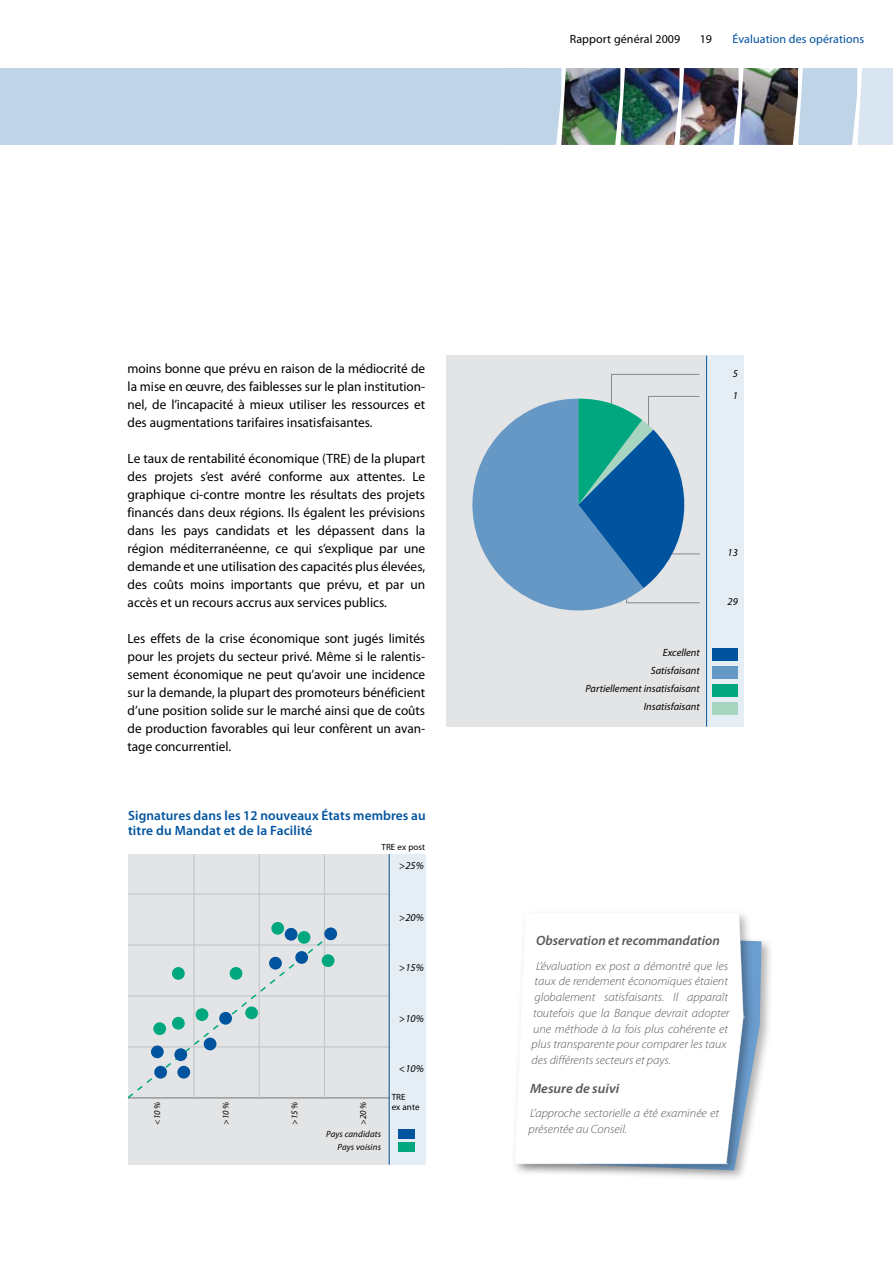
<style>
.page{position:relative;width:893px;height:1263px;background:#fff}
.page>*{position:absolute;margin:0;border:0;box-sizing:border-box;transform-origin:0 0}
.t1{font:13.5px/18px "Myriad Pro";color:#000;text-align:justify}
.t2{font:600 13.5px/15px "Myriad Pro";letter-spacing:.01em;color:#00539f}
.t3{font:italic 600 13.5px "Myriad Pro";color:#58585a}
.t4{font:italic 600 13.5px "Myriad Pro";color:#58585a;scale:1.04 1}
.t5{font:italic 300 12px/15.8px "Myriad Pro";color:#58585a;scale:1.04 1}
.t6{font:12px "Myriad Pro";letter-spacing:.01em;color:#00519e}
.t7{font:12px "Myriad Pro";letter-spacing:.01em;color:#000}
.t8{font:italic 10.5px/18px "Myriad Pro";color:#000;text-align:right}
.t9{font:italic 9px/12.8px "Myriad Pro";letter-spacing:.01em;color:#000;text-align:right}
.t10{font:9px/10.5px "Myriad Pro";letter-spacing:.01em;color:#000}
</style>
<div class="page">
<img style="left:0;top:68px;width:893px;height:77px">
<div style="left:446px;top:356px;width:297px;height:371px;background:#e3e4e5"></div>
<div style="left:706px;top:356px;width:38px;height:371px;background:#e6eef5"></div>
<hr style="left:706px;top:356px;width:1px;height:371px;background:#00539f">
<div style="left:713px;top:648px;width:25px;height:13px;background:#00539f"></div>
<div style="left:713px;top:666px;width:25px;height:13px;background:#6698c5"></div>
<div style="left:713px;top:684px;width:25px;height:13px;background:#00a77f"></div>
<div style="left:713px;top:702px;width:25px;height:13px;background:#a8d5bf"></div>
<svg style="left:472px;top:374px;width:228px;height:237px"></svg>
<div style="left:516px;top:929px;width:257px;height:253px;background:#000;opacity:.3"></div>
<svg style="left:755px;top:933px;width:6px;height:237px"></svg>
<div style="left:510px;top:909px;width:245px;height:266px;background:#000;opacity:.3"></div>
<svg style="left:514px;top:913px;width:230px;height:251px"></svg>
<div style="left:390px;top:854px;width:36px;height:311px;background:#e6eef5"></div>
<div style="left:128px;top:854px;width:262px;height:311px;background:#e3e4e5"></div>
<div style="left:398px;top:1129px;width:17px;height:10px;background:#00539f"></div>
<div style="left:398px;top:1142px;width:17px;height:9px;background:#00a77f"></div>
<hr style="left:128px;top:1097px;width:262px;height:1px;background:#87888a">
<hr style="left:128px;top:1046px;width:262px;height:1px;background:#c5c6c8">
<hr style="left:193px;top:854px;width:1px;height:243px;background:#c5c6c8">
<hr style="left:259px;top:854px;width:1px;height:243px;background:#c5c6c8">
<hr style="left:324px;top:854px;width:1px;height:243px;background:#c5c6c8">
<hr style="left:128px;top:995px;width:262px;height:1px;background:#c5c6c8">
<hr style="left:128px;top:944px;width:262px;height:1px;background:#c5c6c8">
<hr style="left:128px;top:893px;width:262px;height:2px;background:#c5c6c8">
<hr style="left:389px;top:854px;width:1px;height:311px;background:#00539f">
<svg style="left:127px;top:932px;width:207px;height:167px"></svg>
<div style="left:154px;top:1066px;width:13px;height:12px;background:#00539f;border-radius:50%"></div>
<div style="left:177px;top:1066px;width:13px;height:12px;background:#00539f;border-radius:50%"></div>
<div style="left:174px;top:1048px;width:13px;height:13px;background:#00539f;border-radius:50%"></div>
<div style="left:151px;top:1045px;width:13px;height:13px;background:#00539f;border-radius:50%"></div>
<div style="left:204px;top:1037px;width:12px;height:13px;background:#00539f;border-radius:50%"></div>
<div style="left:219px;top:1012px;width:13px;height:13px;background:#00539f;border-radius:50%"></div>
<div style="left:269px;top:957px;width:13px;height:12px;background:#00539f;border-radius:50%"></div>
<div style="left:295px;top:951px;width:13px;height:13px;background:#00539f;border-radius:50%"></div>
<div style="left:324px;top:927px;width:13px;height:13px;background:#00539f;border-radius:50%"></div>
<div style="left:285px;top:928px;width:12px;height:13px;background:#00539f;border-radius:50%"></div>
<div style="left:271px;top:922px;width:13px;height:13px;background:#00a77f;border-radius:50%"></div>
<div style="left:298px;top:931px;width:12px;height:13px;background:#00a77f;border-radius:50%"></div>
<div style="left:322px;top:954px;width:12px;height:13px;background:#00a77f;border-radius:50%"></div>
<div style="left:230px;top:967px;width:12px;height:13px;background:#00a77f;border-radius:50%"></div>
<div style="left:172px;top:967px;width:13px;height:13px;background:#00a77f;border-radius:50%"></div>
<div style="left:153px;top:1022px;width:13px;height:13px;background:#00a77f;border-radius:50%"></div>
<div style="left:172px;top:1017px;width:13px;height:12px;background:#00a77f;border-radius:50%"></div>
<div style="left:196px;top:1008px;width:12px;height:13px;background:#00a77f;border-radius:50%"></div>
<div style="left:245px;top:1006px;width:13px;height:13px;background:#00a77f;border-radius:50%"></div>
<p class="t7" style="left:570px;top:32px;width:112px">Rapport général 2009</p>
<p class="t7" style="left:700px;top:32px;width:14px">19</p>
<p class="t6" style="left:732px;top:32px;width:133px">Évaluation des opérations</p>
<p class="t1" style="left:128px;top:359px;width:299px">moins bonne que prévu en raison de la médiocrité de la mise en œuvre, des faiblesses sur le plan institution&shy;nel, de l’incapacité à mieux utiliser les ressources et des augmentations tarifaires insatisfaisantes.</p>
<p class="t1" style="left:128px;top:449px;width:299px">Le taux de rentabilité économique (TRE) de la plupart des projets s’est avéré conforme aux attentes. Le graphique ci-contre montre les résultats des projets financés dans deux régions. Ils égalent les prévisions dans les pays candidats et les dépassent dans la région méditerranéenne, ce qui s’explique par une demande et une utilisation des capacités plus élevées, des coûts moins importants que prévu, et par un accès et un recours accrus aux services publics.</p>
<p class="t1" style="left:128px;top:629px;width:299px">Les effets de la crise économique sont jugés limités pour les projets du secteur privé. Même si le ralentis&shy;sement économique ne peut qu’avoir une incidence sur la demande, la plupart des promoteurs bénéficient d’une position solide sur le marché ainsi que de coûts de production favorables qui leur confèrent un avan&shy;tage concurrentiel.</p>
<p class="t2" style="left:128px;top:808px;width:299px">Signatures dans les 12 nouveaux états membres au titre du Mandat et de la Facilité</p>
<p class="t10" style="left:381px;top:841px;width:45px">TRE ex post</p>
<p class="t8" style="left:399px;top:857px;width:27px">&gt;25%</p>
<p class="t8" style="left:399px;top:908px;width:27px">&gt;20%</p>
<p class="t8" style="left:399px;top:959px;width:27px">&gt;15%</p>
<p class="t8" style="left:399px;top:1009px;width:27px">&gt;10%</p>
<p class="t9" style="left:151px;top:1125px;width:25px;rotate:-90deg">&lt;10 %</p>
<p class="t9" style="left:220px;top:1125px;width:25px;rotate:-90deg">&gt;10 %</p>
<p class="t9" style="left:288px;top:1125px;width:25px;rotate:-90deg">&gt;15 %</p>
<p class="t9" style="left:357px;top:1125px;width:25px;rotate:-90deg">&gt;20 %</p>
<p class="t9" style="left:326px;top:1128px;width:56px">Pays candidats<br>Pays voisins</p>
<p class="t8" style="left:399px;top:1060px;width:27px">&lt;10%</p>
<p class="t10" style="left:392px;top:1091px;width:29px">TRE<br>ex ante</p>
<p class="t8" style="left:733px;top:363px;width:7px;line-height:22px;text-align:left">5<br>1</p>
<p class="t8" style="left:727px;top:544px;width:12px">13</p>
<p class="t8" style="left:585px;top:643px;width:116px">Excellent<br>Satisfaisant<br>Partiellement insatisfaisant<br>Insatisfaisant</p>
<p class="t8" style="left:727px;top:593px;width:12px">29</p>
<p class="t3" style="left:536px;top:933px;width:185px">Observation et recommandation</p>
<p class="t5" style="left:532px;top:958px;width:192px;text-indent:4px">L’évaluation ex post a démontré que les taux de rendement économiques étaient globalement satisfaisants. Il apparaît toutefois que la Banque devrait adopter une méthode à la fois plus cohérente et plus transparente pour comparer les taux des différents secteurs et pays.</p>
<p class="t4" style="left:530px;top:1081px;width:87px">Mesure de suivi</p>
<p class="t5" style="left:529px;top:1105px;width:185px">L’approche sectorielle a été examinée et présentée au Conseil.</p>
</div>
